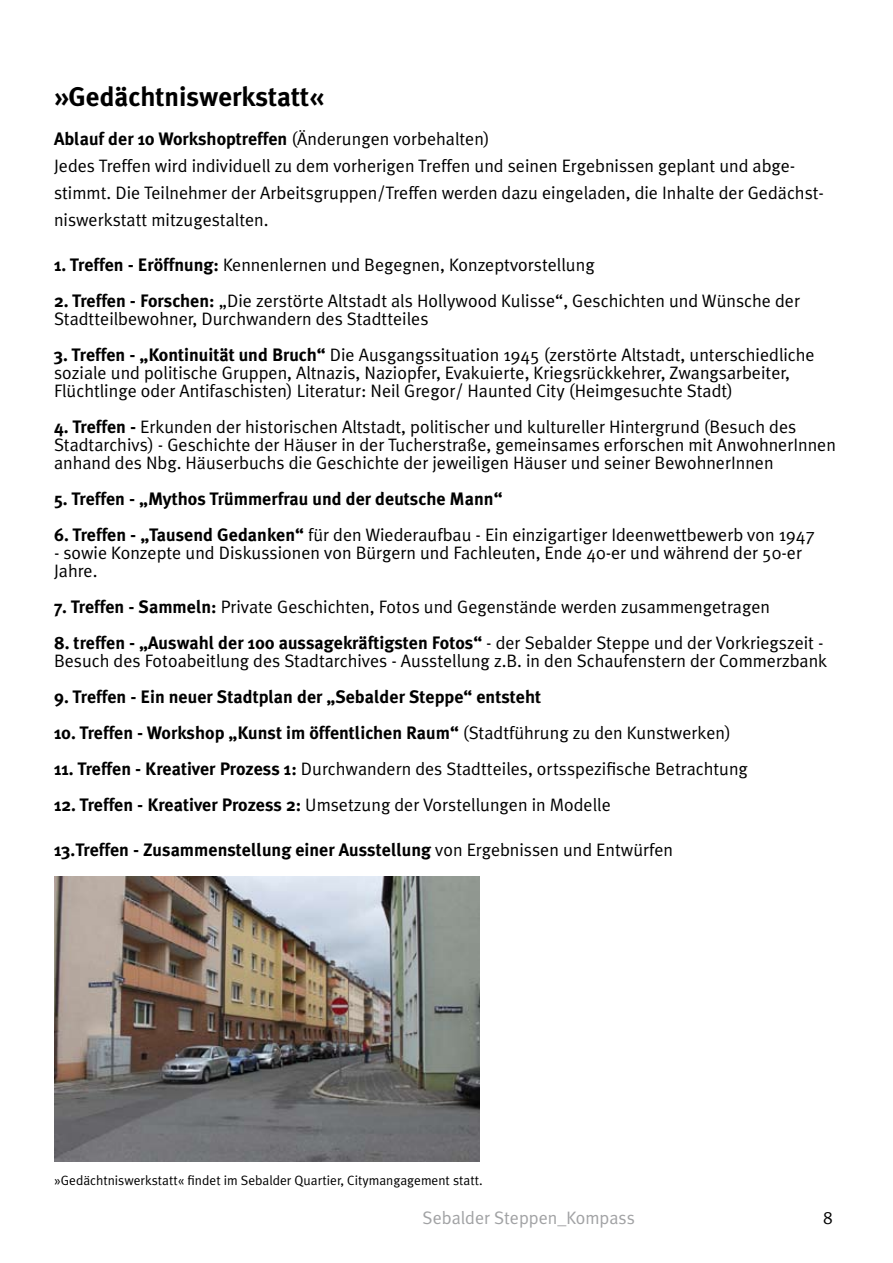
<style>
.page{position:relative;width:893px;height:1263px;background:#fff}
.page>*{position:absolute;margin:0;border:0;box-sizing:border-box;transform-origin:0 0}
.t1{font:700 27px "Meta Plus";color:#000}
.t2{font:18px/18px "Meta Plus Normal";color:#000}
.t3{font:700 18px "Meta Plus";color:#000}
.t4{font:18px "Meta Plus Normal";color:#a1a2a4}
.t5{font:13.5px "Meta Plus Normal";color:#000}
.s1{font-family:"Meta Plus Normal";font-weight:400}
.s2{font-family:"Meta Plus";font-weight:700}
</style>
<div class="page">
<img style="left:54px;top:876px;width:426px;height:285px">
<h1 class="t1" style="left:54px;top:81px;width:271px">»Gedächtniswerkstatt«</h1>
<p class="t3" style="left:54px;top:128px;width:437px">Ablauf der 10 Workshoptreffen <span class="s1">(Änderungen vorbehalten)</span></p>
<p class="t2" style="left:54px;top:152px;width:771px;line-height:27px">Jedes Treffen wird individuell zu dem vorherigen Treffen und seinen Ergebnissen geplant und abge&shy;stimmt. Die Teilnehmer der Arbeitsgruppen/Treffen werden dazu eingeladen, die Inhalte der Gedächst&shy;niswerkstatt mitzugestalten.</p>
<p class="t2" style="left:54px;top:256px;width:542px"><span class="s2">1. Treffen - Eröffnung:</span> Kennenlernen und Begegnen, Konzeptvorstellung</p>
<p class="t2" style="left:54px;top:292px;width:747px"><span class="s2">2. Treffen - Forschen:</span> „Die zerstörte Altstadt als Hollywood Kulisse“, Geschichten und Wünsche der<br>Stadtteilbewohner, Durchwandern des Stadtteiles</p>
<p class="t2" style="left:54px;top:346px;width:762px"><span class="s2">3. Treffen - „Kontinuität und Bruch“</span> Die Ausgangssituation 1945 (zerstörte Altstadt, unterschiedliche soziale und politische Gruppen, Altnazis, Naziopfer, Evakuierte, Kriegsrückkehrer, Zwangsarbeiter,<br>Flüchtlinge oder Antifaschisten) Literatur: Neil Gregor/ Haunted City (Heimgesuchte Stadt)</p>
<p class="t2" style="left:54px;top:418px;width:783px"><span class="s2">4. Treffen -</span> Erkunden der historischen Altstadt, politischer und kultureller Hintergrund (Besuch des<br>Stadtarchivs) - Geschichte der Häuser in der Tucherstraße, gemeinsames erforschen mit AnwohnerInnen anhand des Nbg. Häuserbuchs die Geschichte der jeweiligen Häuser und seiner BewohnerInnen</p>
<p class="t3" style="left:54px;top:488px;width:450px">5. Treffen - „Mythos Trümmerfrau und der deutsche Mann“</p>
<p class="t2" style="left:54px;top:526px;width:762px"><span class="s2">6. Treffen - „Tausend Gedanken“</span> für den Wiederaufbau - Ein einzigartiger Ideenwettbewerb von 1947</p>
<p class="t2" style="left:54px;top:544px;width:750px">- sowie Konzepte und Diskussionen von Bürgern und Fachleuten, Ende 40-er und während der 50-er<br>Jahre.</p>
<p class="t2" style="left:54px;top:598px;width:717px"><span class="s2">7. Treffen - Sammeln:</span> Private Geschichten, Fotos und Gegenstände werden zusammengetragen</p>
<p class="t3" style="left:54px;top:632px;width:771px">8. treffen - „Auswahl der 100 aussagekräftigsten Fotos“ <span class="s1">- der Sebalder Steppe und der Vorkriegszeit -</span></p>
<p class="t2" style="left:54px;top:652px;width:775px">Besuch des Fotoabeitlung des Stadtarchives - Ausstellung z.B. in den Schaufenstern der Commerzbank</p>
<p class="t3" style="left:54px;top:686px;width:489px">9. Treffen - Ein neuer Stadtplan der „Sebalder Steppe“ entsteht</p>
<p class="t3" style="left:54px;top:722px;width:678px">10. Treffen - Workshop „Kunst im öffentlichen Raum“ <span class="s1">(Stadtführung zu den Kunstwerken)</span></p>
<p class="t2" style="left:54px;top:760px;width:695px"><span class="s2">11. Treffen - Kreativer Prozess 1:</span> Durchwandern des Stadtteiles, ortsspezifische Betrachtung</p>
<p class="t2" style="left:54px;top:796px;width:558px"><span class="s2">12. Treffen - Kreativer Prozess 2:</span> Umsetzung der Vorstellungen in Modelle</p>
<p class="t3" style="left:54px;top:839px;width:621px">13.Treffen - Zusammenstellung einer Ausstellung <span class="s1">von Ergebnissen und Entwürfen</span></p>
<p class="t5" style="left:54px;top:1173px;width:430px">»Gedächtniswerkstatt« findet im Sebalder Quartier, Citymangagement statt.</p>
<p class="t4" style="left:423px;top:1207px;width:214px">Sebalder Steppen_Kompass</p>
<p class="t2" style="left:823px;top:1208px;width:11px">8</p>
</div>
